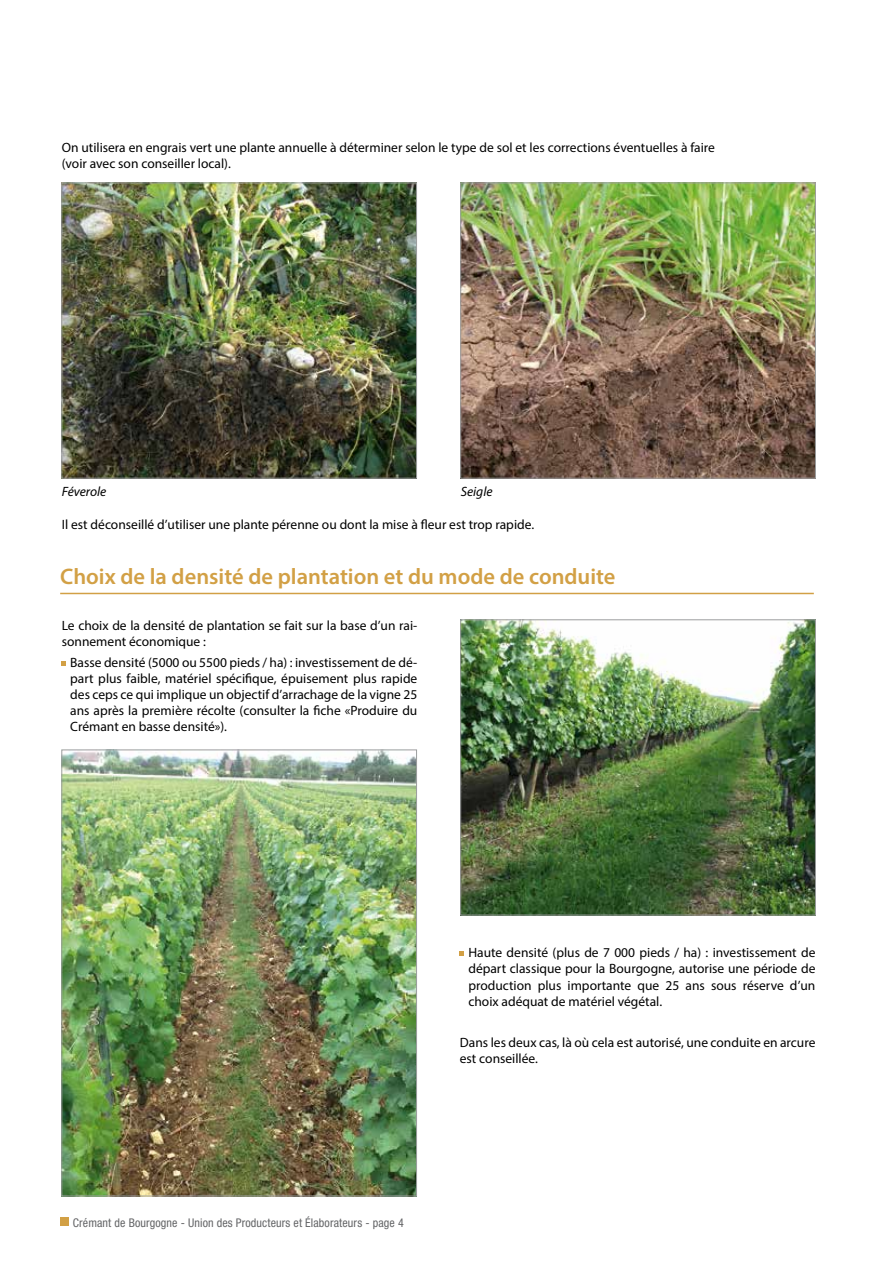
<style>
.page{position:relative;width:893px;height:1263px;background:#fff}
.page>*{position:absolute;margin:0;border:0;box-sizing:border-box;transform-origin:0 0}
.t1{font:600 22.5px "Myriad Pro";color:#d2a045}
.t2{font:13.5px/16.2px "Myriad Pro";color:#000}
.t3{font:italic 13.5px "Myriad Pro";color:#000}
.t4{font:condensed 12px "Helvetica Neue";letter-spacing:.01em;color:#646567}
</style>
<div class="page">
<img style="left:462px;top:185px;width:352px;height:291px">
<div style="left:460px;top:183px;width:356px;height:295px;border:1px solid #9c9e9f"></div>
<img style="left:64px;top:185px;width:351px;height:291px">
<div style="left:62px;top:183px;width:355px;height:295px;border:1px solid #9c9e9f"></div>
<svg style="left:62px;top:661px;width:4px;height:4px"></svg>
<svg style="left:460px;top:951px;width:4px;height:5px"></svg>
<img style="left:64px;top:752px;width:351px;height:442px">
<div style="left:62px;top:750px;width:355px;height:446px;border:1px solid #9c9e9f"></div>
<hr style="left:60px;top:593px;width:754px;height:1px;background:#d2a045">
<div style="left:60px;top:1217px;width:8px;height:8px;background:#d2a045"></div>
<img style="left:462px;top:622px;width:352px;height:291px">
<div style="left:460px;top:620px;width:356px;height:295px;border:1px solid #9c9e9f"></div>
<p class="t2" style="left:62px;top:139px;width:655px">On utilisera en engrais vert une plante annuelle à déterminer selon le type de sol et les corrections éventuelles à faire (voir avec son conseiller local).</p>
<p class="t3" style="left:62px;top:483px;width:46px">Féverole</p>
<p class="t3" style="left:461px;top:483px;width:33px">Seigle</p>
<p class="t2" style="left:62px;top:516px;width:474px">Il est déconseillé d’utiliser une plante pérenne ou dont la mise à fleur est trop rapide.</p>
<h1 class="t1" style="left:60px;top:562px;width:557px">Choix de la densité de plantation et du mode de conduite</h1>
<p class="t2" style="left:62px;top:617px;width:357px">Le choix de la densité de plantation se fait sur la base d’un rai&shy;sonnement économique :</p>
<p class="t2" style="left:70px;top:654px;width:349px;text-align:justify">Basse densité (5000 ou 5500 pieds / ha) : investissement de dé&shy;part plus faible, matériel spécifique, épuisement plus rapide des ceps ce qui implique un objectif d’arrachage de la vigne 25 ans après la première récolte (consulter la fiche «Produire du Crémant en basse densité»).</p>
<p class="t2" style="left:468px;top:944px;width:349px;text-align:justify">Haute densité (plus de 7 000 pieds / ha) : investissement de départ classique pour la Bourgogne, autorise une période de production plus importante que 25 ans sous réserve d’un choix adéquat de matériel végétal.</p>
<p class="t2" style="left:460px;top:1034px;width:357px">Dans les deux cas, là où cela est autorisé, une conduite en arcure est conseillée.</p>
<p class="t4" style="left:73px;top:1216px;width:332px">Crémant de Bourgogne - Union des Producteurs et Élaborateurs - page 4</p>
</div>
